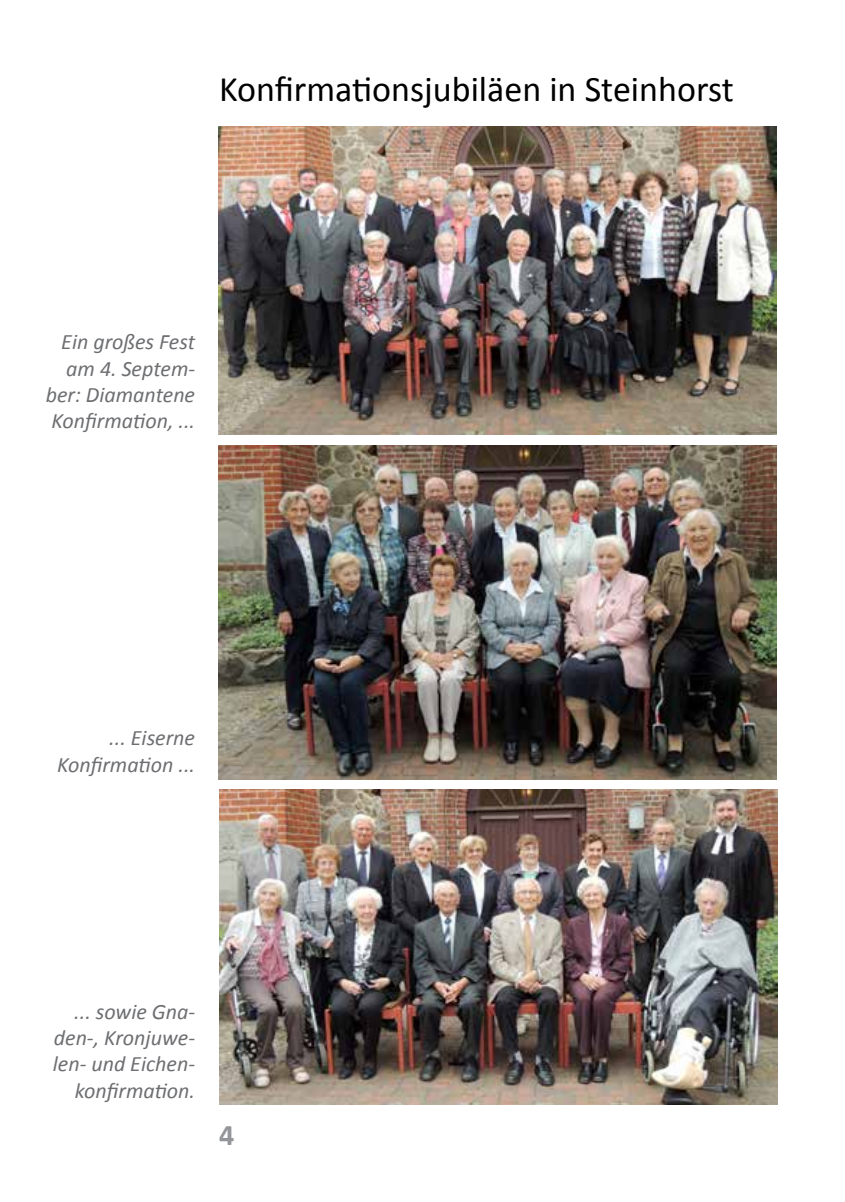
<style>
.page{position:relative;width:845px;height:1202px;background:#fff}
.page>*{position:absolute;margin:0;border:0;box-sizing:border-box;transform-origin:0 0}
.t1{font:36px "Calibri";color:#000}
.t2{font:700 30px "Calibri";color:#939598}
.t3{font:italic 22px/26.4px "Calibri";color:#6d6e71;text-align:right}
</style>
<div class="page">
<img style="left:219px;top:127px;width:558px;height:308px">
<img style="left:219px;top:445px;width:558px;height:335px">
<img style="left:219px;top:789px;width:558px;height:316px">
<h1 class="t1" style="left:219px;top:66px;width:516px">Konfirmationsjubiläen in Steinhorst</h1>
<p class="t3" style="left:46px;top:328px;width:151px">Ein großes Fest am 4. Septem&shy;ber: Diamantene<br>Konfirmation, ...</p>
<p class="t3" style="left:57px;top:724px;width:139px">... Eiserne<br>Konfirmation ...</p>
<p class="t3" style="left:53px;top:997px;width:144px">... sowie Gna&shy;den-, Kronjuwe&shy;len- und Eichen&shy;konfirmation.</p>
<h2 class="t2" style="left:219px;top:1116px;width:17px">4</h2>
</div>
